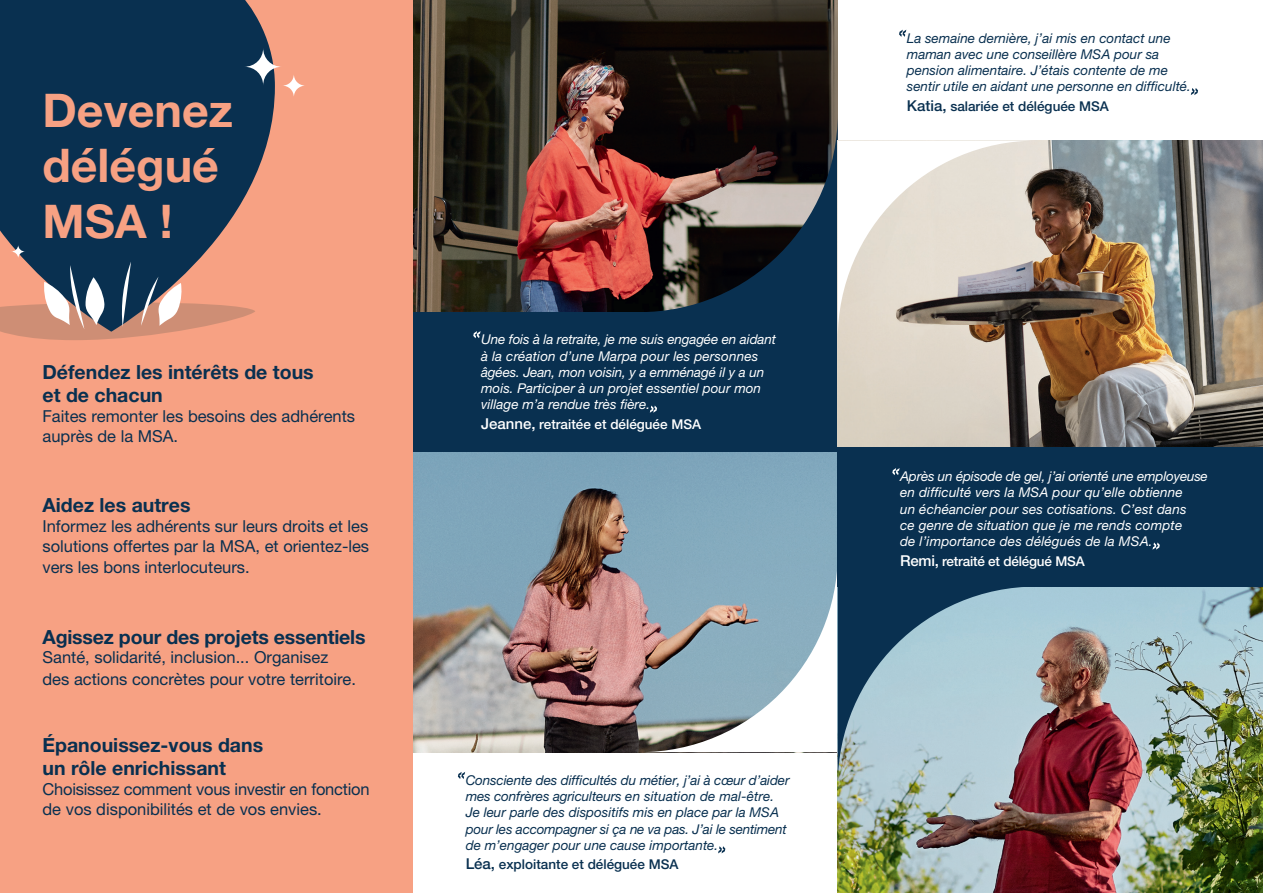
<style>
.page{position:relative;width:1263px;height:893px;background:#fff}
.page>*{position:absolute;margin:0;border:0;box-sizing:border-box;transform-origin:0 0}
.t1{font:700 46.5px/55.8px "Helvetica Neue LT Pro";color:#f7a183}
.t2{font:700 19.5px/23.4px "Helvetica Neue LT Pro";color:#093050}
.t3{font:16.5px/19.8px "Helvetica Neue LT Pro";color:#093050}
.t4{font:italic 13.5px/16.2px "Helvetica Neue LT Pro";letter-spacing:.01em;color:#fff}
.t5{font:italic 13.5px/16.2px "Helvetica Neue LT Pro";color:#093050}
.t6{font:500 13.5px "Helvetica Neue LT Pro";color:#093050}
.t7{font:500 13.5px "Helvetica Neue LT Pro";letter-spacing:-.005em;color:#fff}
.s1{font-size:15px}
</style>
<div class="page">
<img style="left:412px;top:0;width:426px;height:312px">
<img style="left:412px;top:452px;width:426px;height:300px">
<div style="left:412px;top:312px;width:426px;height:140px;background:#093050"></div>
<div style="left:0;top:0;width:412px;height:893px;background:#f7a183"></div>
<svg style="left:0;top:0;width:275px;height:261px;background:#1b3854"></svg>
<svg style="left:0;top:261px;width:255px;height:79px"></svg>
<svg style="left:11px;top:245px;width:15px;height:13px"></svg>
<svg style="left:244px;top:48px;width:38px;height:38px"></svg>
<svg style="left:282px;top:74px;width:24px;height:23px"></svg>
<svg style="left:473px;top:331px;width:8px;height:7px"></svg>
<svg style="left:718px;top:846px;width:7px;height:7px"></svg>
<svg style="left:458px;top:772px;width:7px;height:7px"></svg>
<img style="left:838px;top:141px;width:425px;height:306px">
<img style="left:838px;top:587px;width:425px;height:306px">
<div style="left:838px;top:447px;width:425px;height:140px;background:#093050"></div>
<svg style="left:639px;top:553px;width:397px;height:232px"></svg>
<svg style="left:1152px;top:542px;width:8px;height:8px"></svg>
<svg style="left:892px;top:468px;width:8px;height:7px"></svg>
<svg style="left:1191px;top:88px;width:7px;height:7px"></svg>
<svg style="left:899px;top:30px;width:7px;height:7px"></svg>
<svg style="left:639px;top:113px;width:397px;height:226px"></svg>
<svg style="left:650px;top:405px;width:7px;height:8px"></svg>
<div style="left:0;top:0;width:7px;height:36px;background:#093050"></div>
<h1 class="t1" style="left:43px;top:81px;width:192px">Devenez délégué<br>MSA !</h1>
<h2 class="t2" style="left:43px;top:360px;width:273px">Défendez les intérêts de tous et de chacun</h2>
<p class="t3" style="left:43px;top:406px;width:314px">Faites remonter les besoins des adhérents auprès de la MSA.</p>
<h2 class="t2" style="left:43px;top:493px;width:150px">Aidez les autres</h2>
<p class="t3" style="left:43px;top:516px;width:328px">Informez les adhérents sur leurs droits et les solutions offertes par la MSA, et orientez-les</p>
<p class="t3" style="left:43px;top:557px;width:209px">vers les bons interlocuteurs.</p>
<h2 class="t2" style="left:43px;top:625px;width:325px">Agissez pour des projets essentiels</h2>
<p class="t3" style="left:43px;top:647px;width:315px;line-height:21.6px">Santé, solidarité, inclusion... Organisez des actions concrètes pour votre territoire.</p>
<h2 class="t2" style="left:43px;top:733px;width:222px">Épanouissez-vous dans un rôle enrichissant</h2>
<p class="t3" style="left:43px;top:779px;width:329px">Choisissez comment vous investir en fonction de vos disponibilités et de vos envies.</p>
<p class="t4" style="left:481px;top:331px;width:296px">Une fois à la retraite, je me suis engagée en aidant à la création d’une Marpa pour les personnes âgées. Jean, mon voisin, y a emménagé il y a un mois. Participer à un projet essentiel pour mon village m’a rendue très fière.</p>
<p class="t7" style="left:481px;top:416px;width:222px"><span class="s1">Jeanne,</span> retraitée et déléguée MSA</p>
<p class="t5" style="left:466px;top:772px;width:325px">Consciente des difficultés du métier, j’ai à cœur d’aider mes confrères agriculteurs en situation de mal-être.<br>Je leur parle des dispositifs mis en place par la MSA pour les accompagner si ça ne va pas. J’ai le sentiment de m’engager pour une cause importante.</p>
<p class="t6" style="left:466px;top:856px;width:214px"><span class="s1">Léa,</span> exploitante et déléguée MSA</p>
<p class="t5" style="left:907px;top:30px;width:286px">La semaine dernière, j’ai mis en contact une maman avec une conseillère MSA pour sa pension alimentaire. J’étais contente de me sentir utile en aidant une personne en difficulté.</p>
<p class="t6" style="left:907px;top:98px;width:204px"><span class="s1">Katia,</span> salariée et déléguée MSA</p>
<p class="t4" style="left:900px;top:468px;width:309px">Après un épisode de gel, j’ai orienté une employeuse en difficulté vers la MSA pour qu’elle obtienne<br>un échéancier pour ses cotisations. C’est dans<br>ce genre de situation que je me rends compte<br>de l’importance des délégués de la MSA.</p>
<p class="t7" style="left:900px;top:553px;width:186px"><span class="s1">Remi,</span> retraité et délégué MSA</p>
</div>
